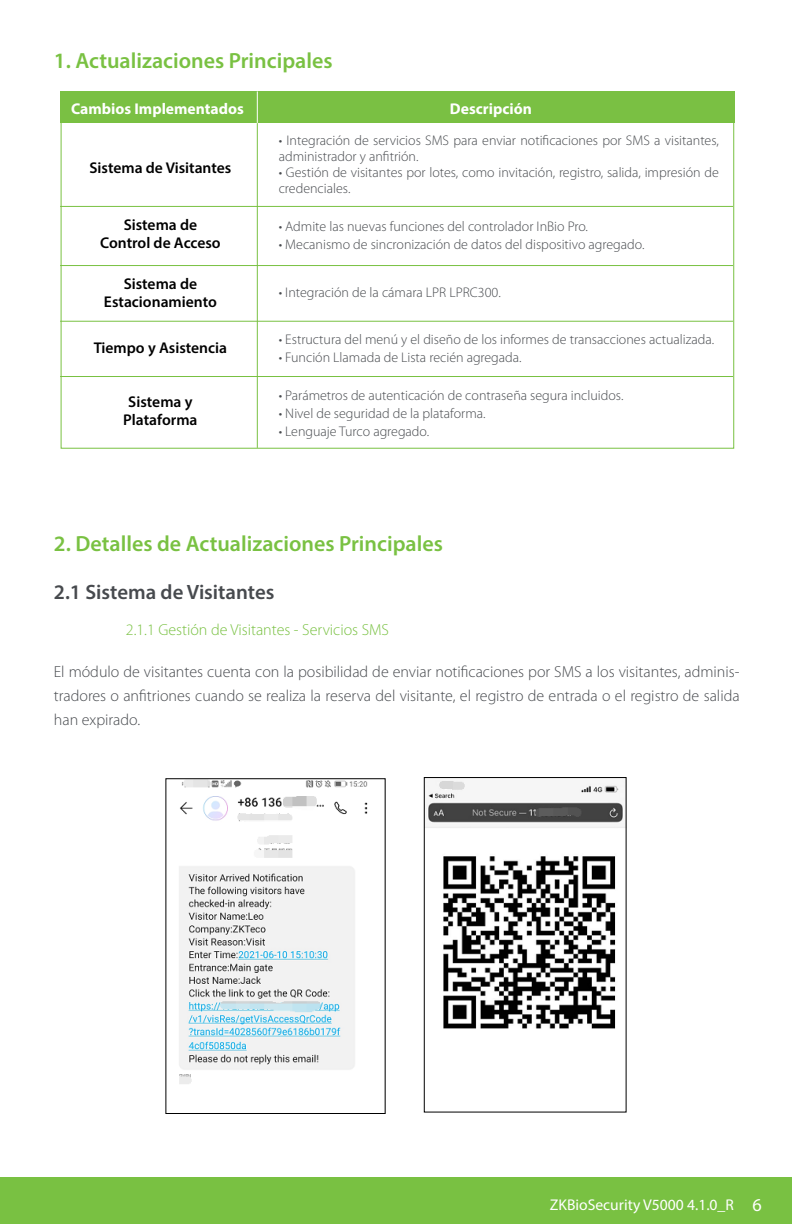
<style>
.page{position:relative;width:792px;height:1224px;background:#fff}
.page>*{position:absolute;margin:0;border:0;box-sizing:border-box;transform-origin:0 0}
.t1{font:600 22px "Myriad Pro";color:#79c142}
.t2{font:600 20.8px "Myriad Pro";color:#474a4e}
.t3{font:300 16px/24px "Myriad Pro";color:#474a4e;text-align:justify}
.t4{font:300 16px "Myriad Pro";color:#79c142}
.t5{font:600 15.6px/18px "Myriad Pro";color:#000;text-align:center}
.t6{font:700 15.6px "Myriad Pro";color:#fff}
.t7{font:15.6px "Myriad Pro";color:#fff}
.t8{font:300 14px/16px "Myriad Pro";color:#474a4e}
.s1{font-size:18.2px}
</style>
<div class="page">
<div style="left:0;top:1178px;width:792px;height:46px;background:#79c142"></div>
<div style="left:60px;top:92px;width:675px;height:31px;background:#7ac043"></div>
<hr style="left:257px;top:123px;width:1px;height:325px;background:#79c142">
<hr style="left:60px;top:206px;width:673px;height:1px;background:#79c142">
<hr style="left:60px;top:265px;width:673px;height:1px;background:#79c142">
<hr style="left:60px;top:321px;width:673px;height:1px;background:#79c142">
<hr style="left:60px;top:376px;width:673px;height:1px;background:#79c142">
<hr style="left:257px;top:91px;width:1px;height:32px;background:#fff">
<img style="left:179px;top:780px;width:189px;height:304px">
<div style="left:166px;top:778px;width:219px;height:336px;border:1px solid #000"></div>
<img style="left:426px;top:780px;width:198px;height:249px">
<div style="left:424px;top:777px;width:202px;height:335px;border:1px solid #000"></div>
<h1 class="t1" style="left:54px;top:46px;width:280px">1. Actualizaciones Principales</h1>
<p class="t6" style="left:71px;top:98px;width:174px">Cambios Implementados</p>
<p class="t6" style="left:450px;top:98px;width:83px">Descripción</p>
<p class="t5" style="left:89px;top:158px;width:143px">Sistema de Visitantes</p>
<p class="t5" style="left:100px;top:216px;width:122px">Sistema de<br>Control de Acceso</p>
<p class="t5" style="left:104px;top:275px;width:114px">Sistema de<br>Estacionamiento</p>
<p class="t5" style="left:94px;top:338px;width:135px">Tiempo y Asistencia</p>
<p class="t5" style="left:123px;top:393px;width:76px">Sistema y<br>Plataforma</p>
<p class="t8" style="left:279px;top:133px;width:442px">• Integración de servicios SMS para enviar notificaciones por SMS a visitantes, administrador y anfitrión.</p>
<p class="t8" style="left:279px;top:165px;width:442px">• Gestión de visitantes por lotes, como invitación, registro, salida, impresión de credenciales.</p>
<p class="t8" style="left:279px;top:218px;width:311px">• Admite las nuevas funciones del controlador InBio Pro.</p>
<p class="t8" style="left:279px;top:236px;width:367px">• Mecanismo de sincronización de datos del dispositivo agregado.</p>
<p class="t8" style="left:279px;top:284px;width:224px">• Integración de la cámara LPR LPRC300.</p>
<p class="t8" style="left:279px;top:332px;width:437px">• Estructura del menú y el diseño de los informes de transacciones actualizada.</p>
<p class="t8" style="left:279px;top:350px;width:244px">• Función Llamada de Lista recién agregada.</p>
<p class="t8" style="left:279px;top:388px;width:346px">• Parámetros de autenticación de contraseña segura incluidos.</p>
<p class="t8" style="left:279px;top:406px;width:208px">• Nivel de seguridad de la plataforma.</p>
<p class="t8" style="left:279px;top:424px;width:152px">• Lenguaje Turco agregado.</p>
<h1 class="t1" style="left:54px;top:530px;width:390px">2. Detalles de Actualizaciones Principales</h1>
<h2 class="t2" style="left:54px;top:579px;width:222px">2.1 Sistema de Visitantes</h2>
<p class="t4" style="left:126px;top:621px;width:265px">2.1.1 Gestión de Visitantes - Servicios SMS</p>
<p class="t3" style="left:54px;top:660px;width:687px">El módulo de visitantes cuenta con la posibilidad de enviar notificaciones por SMS a los visitantes, adminis&shy;tradores o anfitriones cuando se realiza la reserva del visitante, el registro de entrada o el registro de salida han expirado.</p>
<p class="t7" style="left:550px;top:1195px;width:213px">ZKBioSecurity V5000 4.1.0_R <span class="s1">6</span></p>
</div>
